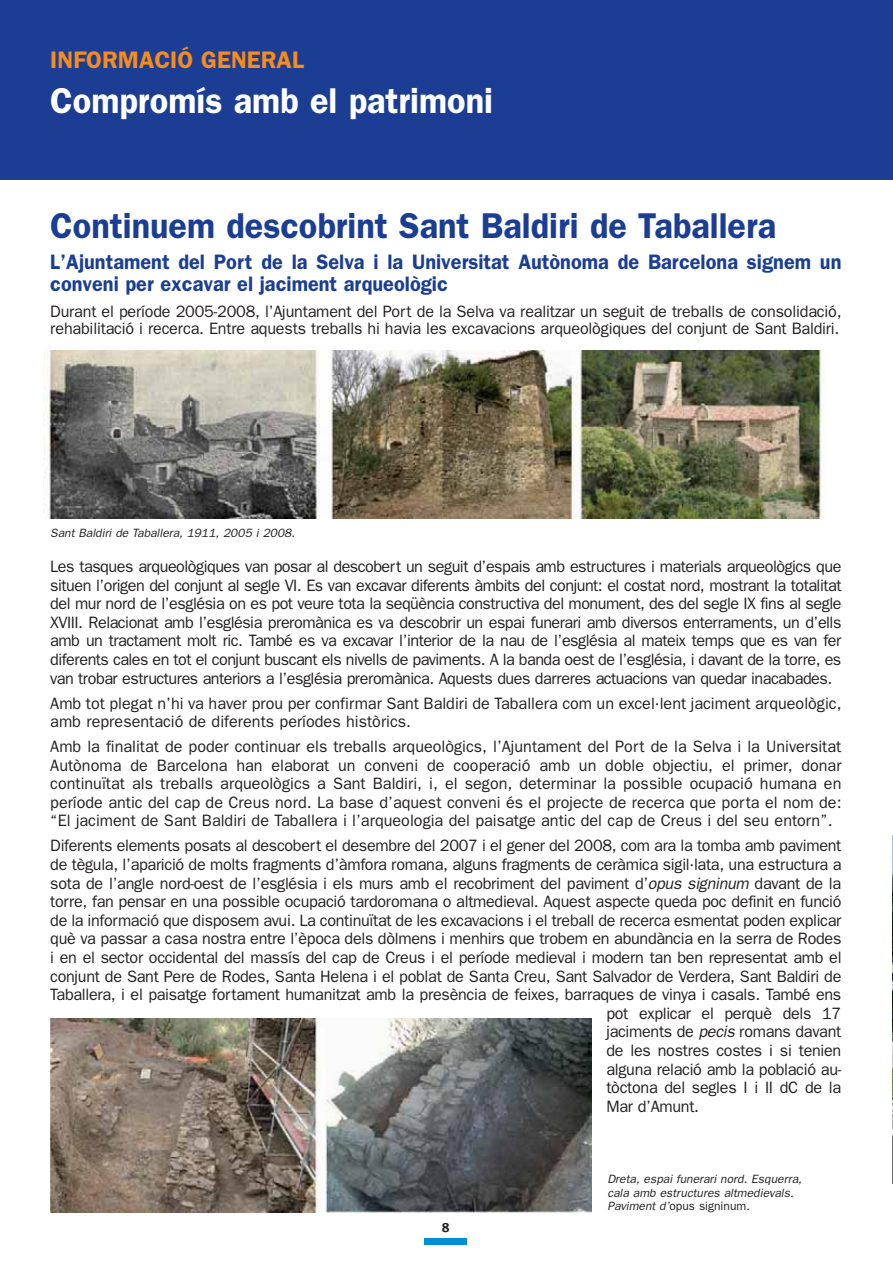
<style>
.page{position:relative;width:893px;height:1263px;background:#fff}
.page>*{position:absolute;margin:0;border:0;box-sizing:border-box;transform-origin:0 0}
.t1{font:600 36px "Franklin Gothic";color:#1b3e94;scale:.95 1}
.t2{font:600 36px "Franklin Gothic";color:#fff;scale:.95 1}
.t3{font:600 24px "Franklin Gothic";color:#f68b1e}
.t4{font:600 21px/22.5px "Franklin Gothic";color:#1b3e94;scale:.95 1}
.t5{font:16.5px/18.6px "Franklin Gothic";letter-spacing:-.02em;color:#231f20;text-align:justify}
.t6{font:16.5px/18.6px "Franklin Gothic";color:#231f20}
.t7{font:700 13.5px "Meta Plus";color:#231f20}
.t8{font:italic 12px/13.5px "Franklin Gothic";color:#231f20}
.s1{font-style:italic}
.s2{font-style:normal}
</style>
<div class="page">
<hr style="left:892px;top:0;width:1px;height:179px;background:#1b3e94">
<img style="left:892px;top:835px;width:1px;height:348px">
<div style="left:424px;top:1238px;width:43px;height:6px;background:#008fd4"></div>
<div style="left:0;top:0;width:892px;height:179px;background:#1b3e94"></div>
<img style="left:43px;top:350px;width:779px;height:168px">
<img style="left:50px;top:1018px;width:541px;height:194px">
<h2 class="t3" style="left:50px;top:51px;width:255px">INFORMACIÓ GENERAL</h2>
<h1 class="t2" style="left:50px;top:88px;width:467px">Compromís amb el patrimoni</h1>
<h1 class="t1" style="left:50px;top:213px;width:766px">Continuem descobrint Sant Baldiri de Taballera</h1>
<p class="t4" style="left:50px;top:252px;width:834px">L’Ajuntament del Port de la Selva i la Universitat Autònoma de Barcelona signem un conveni per excavar el jaciment arqueològic</p>
<p class="t5" style="left:50px;top:304px;width:793px;line-height:17.2px">Durant el període 2005-2008, l’Ajuntament del Port de la Selva va realitzar un seguit de treballs de consolidació, rehabilitació i recerca. Entre aquests treballs hi havia les excavacions arqueològiques del conjunt de Sant Baldiri.</p>
<p class="t8" style="left:50px;top:527px;width:246px">Sant Baldiri de Taballera, 1911, 2005 i 2008.</p>
<p class="t5" style="left:50px;top:558px;width:793px">Les tasques arqueològiques van posar al descobert un seguit d’espais amb estructures i materials arqueològics que situen l’origen del conjunt al segle VI. Es van excavar diferents àmbits del conjunt: el costat nord, mostrant la totalitat del mur nord de l’església on es pot veure tota la seqüència constructiva del monument, des del segle IX fins al segle XVIII. Relacionat amb l’església preromànica es va descobrir un espai funerari amb diversos enterraments, un d’ells amb un tractament molt ric. També es va excavar l’interior de la nau de l’església al mateix temps que es van fer diferents cales en tot el conjunt buscant els nivells de paviments. A la banda oest de l’església, i davant de la torre, es van trobar estructures anteriors a l’església preromànica. Aquests dues darreres actuacions van quedar inacabades.</p>
<p class="t6" style="left:50px;top:695px;width:793px">Amb tot plegat n’hi va haver prou per confirmar Sant Baldiri de Taballera com un excel·lent jaciment arqueològic, amb representació de diferents períodes històrics.</p>
<p class="t5" style="left:50px;top:738px;width:793px">Amb la finalitat de poder continuar els treballs arqueològics, l’Ajuntament del Port de la Selva i la Universitat Autònoma de Barcelona han elaborat un conveni de cooperació amb un doble objectiu, el primer, donar continuïtat als treballs arqueològics a Sant Baldiri, i, el segon, determinar la possible ocupació humana en període antic del cap de Creus nord. La base d’aquest conveni és el projecte de recerca que porta el nom de: “El jaciment de Sant Baldiri de Taballera i l’arqueologia del paisatge antic del cap de Creus i del seu entorn”.</p>
<p class="t5" style="left:50px;top:838px;width:793px">Diferents elements posats al descobert el desembre del 2007 i el gener del 2008, com ara la tomba amb paviment</p>
<p class="t5" style="left:50px;top:856px;width:793px">de tègula, l’aparició de molts fragments d’àmfora romana, alguns fragments de ceràmica sigil·lata, una estructura a</p>
<p class="t5" style="left:50px;top:875px;width:792px">sota de l’angle nord-oest de l’església i els murs amb el recobriment del paviment d’<span class="s1">opus signinum</span> davant de la</p>
<p class="t5" style="left:50px;top:894px;width:793px">torre, fan pensar en una possible ocupació tardoromana o altmedieval. Aquest aspecte queda poc definit en funció</p>
<p class="t5" style="left:50px;top:912px;width:793px">de la informació que disposem avui. La continuïtat de les excavacions i el treball de recerca esmentat poden explicar</p>
<p class="t5" style="left:50px;top:931px;width:793px">què va passar a casa nostra entre l’època dels dòlmens i menhirs que trobem en abundància en la serra de Rodes</p>
<p class="t5" style="left:50px;top:949px;width:793px">i en el sector occidental del massís del cap de Creus i el període medieval i modern tan ben representat amb el</p>
<p class="t5" style="left:50px;top:968px;width:793px">conjunt de Sant Pere de Rodes, Santa Helena i el poblat de Santa Creu, Sant Salvador de Verdera, Sant Baldiri de</p>
<p class="t5" style="left:50px;top:987px;width:792px">Taballera, i el paisatge fortament humanitzat amb la presència de feixes, barraques de vinya i casals. També ens</p>
<p class="t5" style="left:606px;top:1005px;width:236px">pot explicar el perquè dels 17</p>
<p class="t5" style="left:606px;top:1024px;width:236px">jaciments de <span class="s1">pecis</span> romans davant</p>
<p class="t5" style="left:606px;top:1042px;width:236px">de les nostres costes i si tenien</p>
<p class="t5" style="left:606px;top:1061px;width:236px">alguna relació amb la població au-</p>
<p class="t5" style="left:606px;top:1080px;width:236px">tòctona del segles I i II dC de la</p>
<p class="t5" style="left:606px;top:1098px;width:94px">Mar d’Amunt.</p>
<p class="t7" style="left:442px;top:1220px;width:10px">8</p>
<p class="t8" style="left:607px;top:1173px;width:196px">Dreta, espai funerari nord. Esquerra, cala amb estructures altmedievals.<br>Paviment d’<span class="s2">opus signinum.</span></p>
</div>
